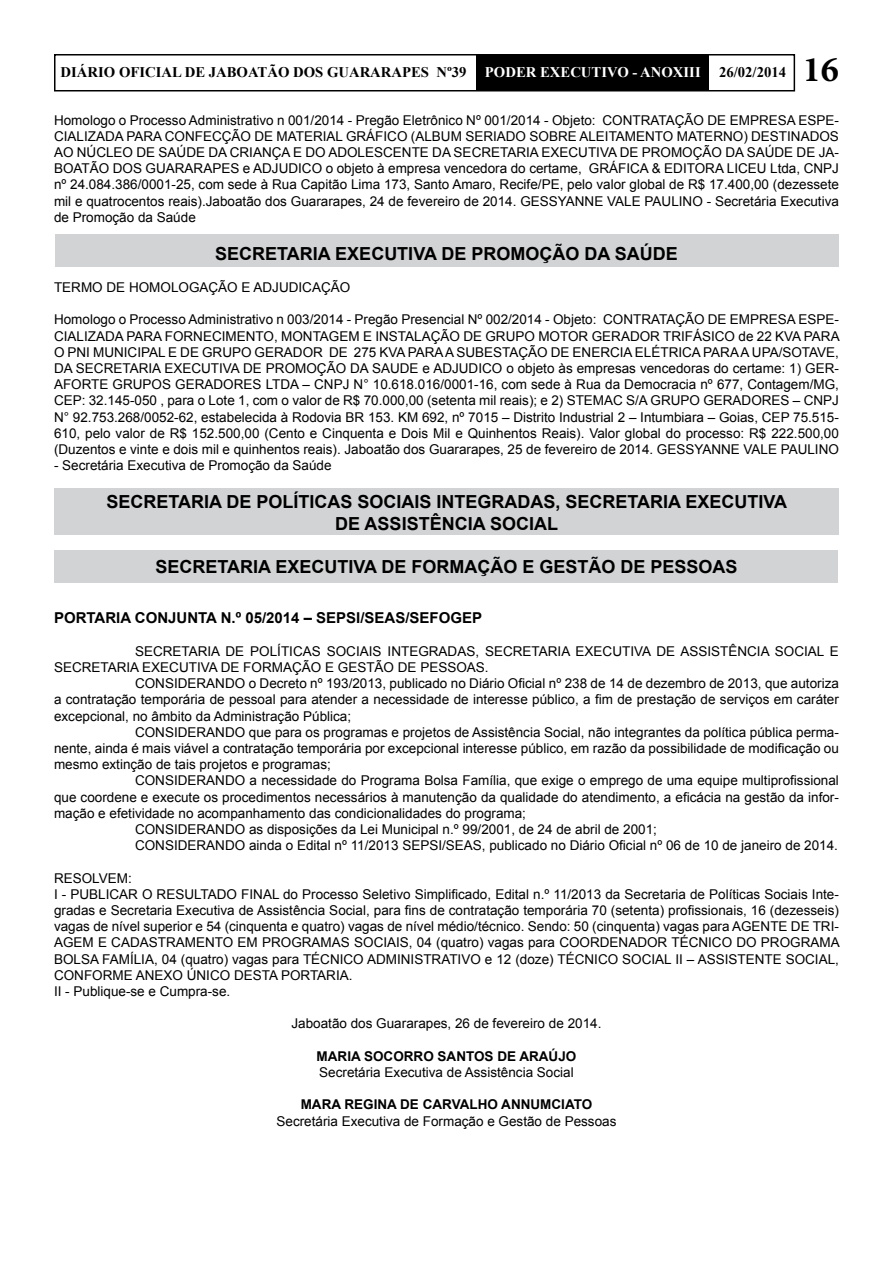
<style>
.page{position:relative;width:893px;height:1263px;background:#fff}
.page>*{position:absolute;margin:0;border:0;box-sizing:border-box;transform-origin:0 0}
.t1{font:700 36px "Minion Pro";color:#000}
.t2{font:700 18px/21.6px "Arial";color:#000;text-align:center}
.t3{font:700 15px "Arial";color:#000}
.t4{font:700 14.7px "Times New Roman";color:#000}
.t5{font:13.5px/16.2px "Arial";color:#000;text-align:justify}
.t6{font:700 13.5px "Arial";color:#000}
.s1{color:#fff}
</style>
<div class="page">
<div style="left:54px;top:54px;width:741px;height:37px;border:2px solid #000"></div>
<div style="left:476px;top:55px;width:233px;height:36px;background:#000"></div>
<div style="left:55px;top:235px;width:783px;height:32px;background:#d1d3d4"></div>
<div style="left:54px;top:551px;width:783px;height:32px;background:#d1d3d4"></div>
<div style="left:54px;top:488px;width:785px;height:46px;background:#d1d3d4"></div>
<p class="t4" style="left:61px;top:61px;width:727px">DIÁRIO OFICIAL DE JABOATÃO DOS GUARARAPES Nº39 <span class="s1">PODER EXECUTIVO - ANOXIII</span> 26/02/2014</p>
<h1 class="t1" style="left:803px;top:44px;width:37px">16</h1>
<p class="t5" style="left:54px;top:112px;width:786px">Homologo o Processo Administrativo n 001/2014 - Pregão Eletrônico Nº 001/2014 - Objeto: CONTRATAÇÃO DE EMPRESA ESPE-CIALIZADA PARA CONFECÇÃO DE MATERIAL GRÁFICO (ALBUM SERIADO SOBRE ALEITAMENTO MATERNO) DESTINADOS AO NÚCLEO DE SAÚDE DA CRIANÇA E DO ADOLESCENTE DA SECRETARIA EXECUTIVA DE PROMOÇÃO DA SAÚDE DE JA-BOATÃO DOS GUARARAPES e ADJUDICO o objeto à empresa vencedora do certame, GRÁFICA &amp; EDITORA LICEU Ltda, CNPJ nº 24.084.386/0001-25, com sede à Rua Capitão Lima 173, Santo Amaro, Recife/PE, pelo valor global de R$ 17.400,00 (dezessete mil e quatrocentos reais).Jaboatão dos Guararapes, 24 de fevereiro de 2014. GESSYANNE VALE PAULINO - Secretária Executiva de Promoção da Saúde</p>
<h2 class="t2" style="left:215px;top:243px;width:464px">SECRETARIA EXECUTIVA DE PROMOÇÃO DA SAÚDE</h2>
<p class="t5" style="left:54px;top:279px;width:298px">TERMO DE HOMOLOGAÇÃO E ADJUDICAÇÃO</p>
<p class="t5" style="left:54px;top:312px;width:787px">Homologo o Processo Administrativo n 003/2014 - Pregão Presencial Nº 002/2014 - Objeto: CONTRATAÇÃO DE EMPRESA ESPE-CIALIZADA PARA FORNECIMENTO, MONTAGEM E INSTALAÇÃO DE GRUPO MOTOR GERADOR TRIFÁSICO de 22 KVA PARA O PNI MUNICIPAL E DE GRUPO GERADOR DE 275 KVA PARA A SUBESTAÇÃO DE ENERCIA ELÉTRICA PARA A UPA/SOTAVE, DA SECRETARIA EXECUTIVA DE PROMOÇÃO DA SAUDE e ADJUDICO o objeto às empresas vencedoras do certame: 1) GER-AFORTE GRUPOS GERADORES LTDA – CNPJ N° 10.618.016/0001-16, com sede à Rua da Democracia nº 677, Contagem/MG, CEP: 32.145-050 , para o Lote 1, com o valor de R$ 70.000,00 (setenta mil reais); e 2) STEMAC S/A GRUPO GERADORES – CNPJ N° 92.753.268/0052-62, estabelecida à Rodovia BR 153. KM 692, nº 7015 – Distrito Industrial 2 – Intumbiara – Goias, CEP 75.515- 610, pelo valor de R$ 152.500,00 (Cento e Cinquenta e Dois Mil e Quinhentos Reais). Valor global do processo: R$ 222.500,00 (Duzentos e vinte e dois mil e quinhentos reais). Jaboatão dos Guararapes, 25 de fevereiro de 2014. GESSYANNE VALE PAULINO</p>
<p class="t5" style="left:54px;top:457px;width:279px">- Secretária Executiva de Promoção da Saúde</p>
<h2 class="t2" style="left:106px;top:491px;width:682px">SECRETARIA DE POLÍTICAS SOCIAIS INTEGRADAS, SECRETARIA EXECUTIVA<br>DE ASSISTÊNCIA SOCIAL</h2>
<h2 class="t2" style="left:155px;top:556px;width:584px">SECRETARIA EXECUTIVA DE FORMAÇÃO E GESTÃO DE PESSOAS</h2>
<p class="t3" style="left:54px;top:607px;width:430px">PORTARIA CONJUNTA N.º 05/2014 – SEPSI/SEAS/SEFOGEP</p>
<p class="t5" style="left:135px;top:643px;width:705px">SECRETARIA DE POLÍTICAS SOCIAIS INTEGRADAS, SECRETARIA EXECUTIVA DE ASSISTÊNCIA SOCIAL E</p>
<p class="t5" style="left:54px;top:659px;width:436px">SECRETARIA EXECUTIVA DE FORMAÇÃO E GESTÃO DE PESSOAS.</p>
<p class="t5" style="left:135px;top:675px;width:705px">CONSIDERANDO o Decreto nº 193/2013, publicado no Diário Oficial nº 238 de 14 de dezembro de 2013, que autoriza</p>
<p class="t5" style="left:54px;top:691px;width:786px">a contratação temporária de pessoal para atender a necessidade de interesse público, a fim de prestação de serviços em caráter</p>
<p class="t5" style="left:54px;top:708px;width:299px">excepcional, no âmbito da Administração Pública;</p>
<p class="t5" style="left:135px;top:724px;width:705px">CONSIDERANDO que para os programas e projetos de Assistência Social, não integrantes da política pública perma-</p>
<p class="t5" style="left:54px;top:740px;width:786px">nente, ainda é mais viável a contratação temporária por excepcional interesse público, em razão da possibilidade de modificação ou</p>
<p class="t5" style="left:54px;top:756px;width:278px">mesmo extinção de tais projetos e programas;</p>
<p class="t5" style="left:135px;top:772px;width:705px">CONSIDERANDO a necessidade do Programa Bolsa Família, que exige o emprego de uma equipe multiprofissional</p>
<p class="t5" style="left:54px;top:789px;width:786px">que coordene e execute os procedimentos necessários à manutenção da qualidade do atendimento, a eficácia na gestão da infor-</p>
<p class="t5" style="left:54px;top:805px;width:473px">mação e efetividade no acompanhamento das condicionalidades do programa;</p>
<p class="t5" style="left:135px;top:821px;width:523px">CONSIDERANDO as disposições da Lei Municipal n.º 99/2001, de 24 de abril de 2001;</p>
<p class="t5" style="left:135px;top:837px;width:704px">CONSIDERANDO ainda o Edital nº 11/2013 SEPSI/SEAS, publicado no Diário Oficial nº 06 de 10 de janeiro de 2014.</p>
<p class="t5" style="left:54px;top:870px;width:787px;text-align:left">RESOLVEM:<br>I - PUBLICAR O RESULTADO FINAL do Processo Seletivo Simplificado, Edital n.º 11/2013 da Secretaria de Políticas Sociais Inte&shy;gradas e Secretaria Executiva de Assistência Social, para fins de contratação temporária 70 (setenta) profissionais, 16 (dezesseis) vagas de nível superior e 54 (cinquenta e quatro) vagas de nível médio/técnico. Sendo: 50 (cinquenta) vagas para AGENTE DE TRI-AGEM E CADASTRAMENTO EM PROGRAMAS SOCIAIS, 04 (quatro) vagas para COORDENADOR TÉCNICO DO PROGRAMA BOLSA FAMÍLIA, 04 (quatro) vagas para TÉCNICO ADMINISTRATIVO e 12 (doze) TÉCNICO SOCIAL II – ASSISTENTE SOCIAL, CONFORME ANEXO ÚNICO DESTA PORTARIA.<br>II - Publique-se e Cumpra-se.</p>
<p class="t5" style="left:291px;top:1015px;width:311px">Jaboatão dos Guararapes, 26 de fevereiro de 2014.</p>
<p class="t6" style="left:317px;top:1046px;width:261px">MARIA SOCORRO SANTOS DE ARAÚJO</p>
<p class="t5" style="left:319px;top:1064px;width:256px">Secretária Executiva de Assistência Social</p>
<p class="t6" style="left:301px;top:1095px;width:293px">MARA REGINA DE CARVALHO ANNUMCIATO</p>
<p class="t5" style="left:276px;top:1113px;width:341px">Secretária Executiva de Formação e Gestão de Pessoas</p>
</div>
